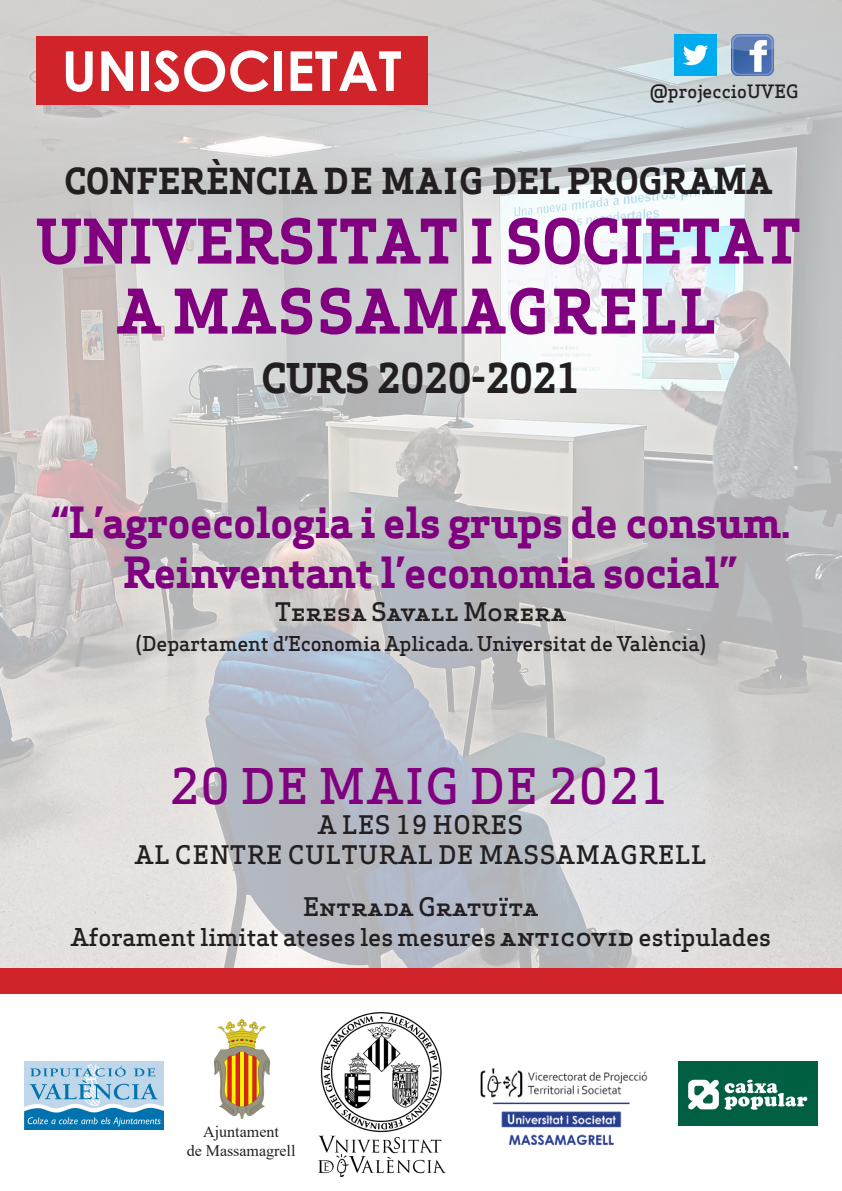
<style>
.page{position:relative;width:842px;height:1191px;background:#fff}
.page>*{position:absolute;margin:0;border:0;box-sizing:border-box;transform-origin:0 0}
.t1{font:700 60px "Apex Serif";color:#800080}
.t2{font:700 60px "Apex Serif";letter-spacing:.05em;color:#800080}
.t3{font:700 55px "Century Gothic";color:#fff}
.t4{font:500 48px "Apex Serif";letter-spacing:.04em;color:#800080}
.t5{font:700 42px/50px "Apex Serif";letter-spacing:-.01em;color:#800080;text-align:center}
.t6{font:700 40px "Apex Serif";letter-spacing:-.01em;color:#231f20}
.t7{font:700 35px "Apex Serif";color:#231f20}
.t8{font:500 25px "Apex Serif";letter-spacing:.04em;color:#231f20}
.t9{font:500 25px "Apex Serif";letter-spacing:-.01em;color:#231f20}
.t10{font:500 24px "Apex Serif";letter-spacing:-.01em;color:#231f20}
.t11{font:500 20px "Apex Serif";letter-spacing:-.01em;color:#231f20}
.t12{font:500 18px "Apex Serif";color:#231f20}
.t13{font:16px "Times New Roman";color:#231f20}
.s1{font-size:26px}
</style>
<div class="page">
<img style="left:0;top:0;width:842px;height:968px">
<div style="left:0;top:968px;width:842px;height:26px;background:#d1232a"></div>
<div style="left:36px;top:36px;width:391px;height:69px;background:#d1232a"></div>
<img style="left:731px;top:34px;width:42px;height:42px">
<img style="left:675px;top:34px;width:42px;height:42px">
<img style="left:480px;top:1068px;width:168px;height:78px">
<img style="left:319px;top:1012px;width:127px;height:164px">
<img style="left:679px;top:1061px;width:138px;height:64px">
<img style="left:214px;top:1019px;width:56px;height:99px">
<img style="left:25px;top:1061px;width:138px;height:68px">
<p class="t3" style="left:62px;top:29px;width:341px">UNISOCIETAT</p>
<p class="t12" style="left:650px;top:80px;width:150px">@projeccioUVEG</p>
<p class="t7" style="left:64px;top:158px;width:709px">CONFERÈNCIA DE MAIG DEL PROGRAMA</p>
<p class="t1" style="left:36px;top:203px;width:766px">UNIVERSITAT I SOCIETAT</p>
<p class="t2" style="left:118px;top:273px;width:599px">A MASSAMAGRELL</p>
<p class="t6" style="left:261px;top:353px;width:320px">CURS 2020-2021</p>
<p class="t5" style="left:52px;top:497px;width:740px">“L’agroecologia i els grups de consum.<br>Reinventant l’economia social”</p>
<p class="t9" style="left:275px;top:596px;width:293px">Teresa Savall Morera</p>
<p class="t11" style="left:136px;top:631px;width:572px">(Departament d’Economia Aplicada. Universitat de València)</p>
<p class="t4" style="left:170px;top:756px;width:501px">20 DE MAIG DE 2021</p>
<p class="t8" style="left:318px;top:809px;width:207px">A LES 19 HORES</p>
<p class="t8" style="left:135px;top:839px;width:572px">AL CENTRE CULTURAL DE MASSAMAGRELL</p>
<p class="t9" style="left:303px;top:891px;width:237px">Entrada Gratuïta</p>
<p class="t10" style="left:71px;top:922px;width:702px">Aforament limitat ateses les mesures <span class="s1">anticovid</span> estipulades</p>
<p class="t13" style="left:203px;top:1119px;width:77px">Ajuntament</p>
<p class="t13" style="left:187px;top:1139px;width:110px">de Massamagrell</p>
</div>
